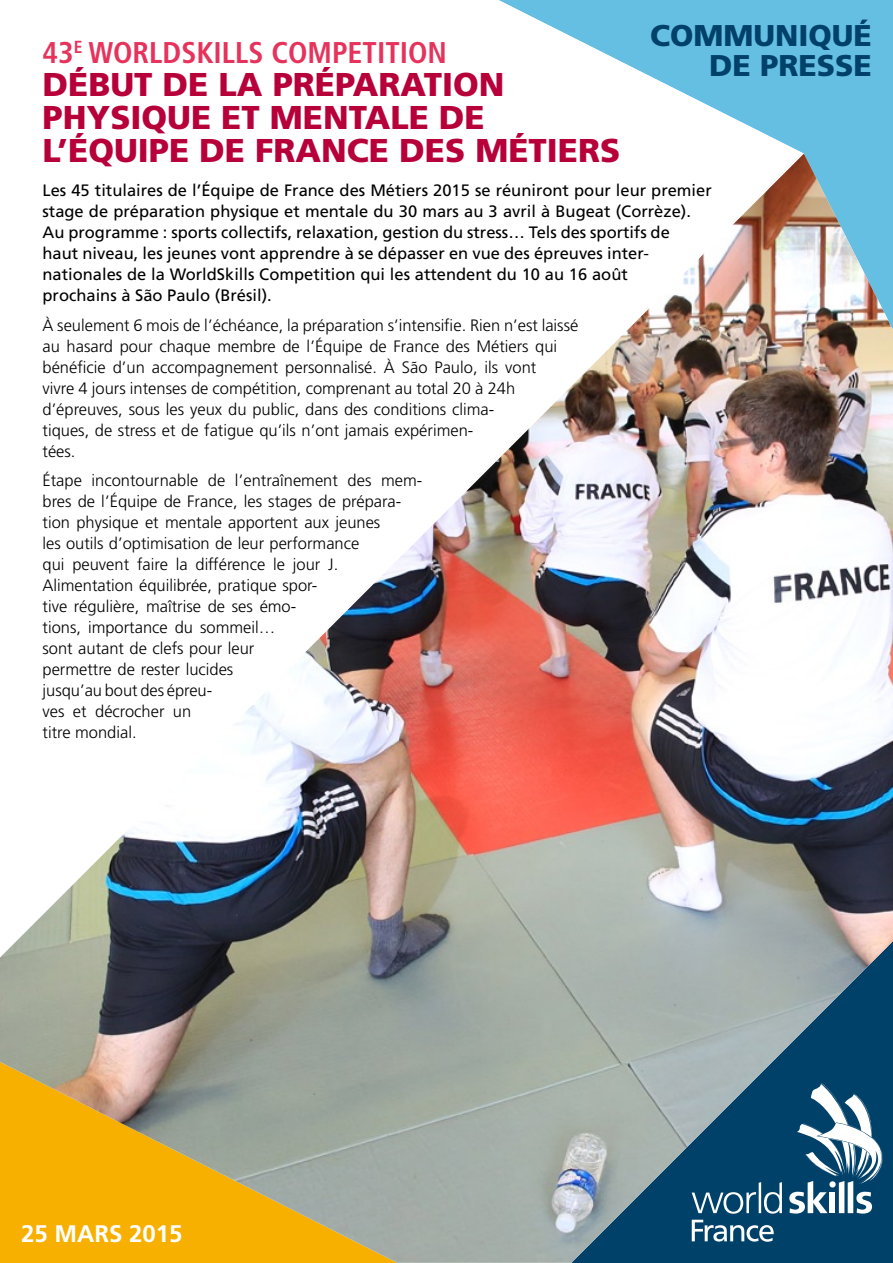
<style>
.page{position:relative;width:893px;height:1263px;background:#fff}
.page>*{position:absolute;margin:0;border:0;box-sizing:border-box;transform-origin:0 0}
.t1{font:900 33px/33px "Frutiger LT Pro";color:#b7003a}
.t2{font:700 condensed 30px "Frutiger";color:#e5335c}
.t3{font:900 30px/30px "Frutiger LT Pro";color:#00416a;text-align:right}
.t4{font:700 24px "Frutiger LT Pro";color:#fff}
.t5{font:300 16.5px/21px "Frutiger LT Pro";color:#000}
.t6{font:16.5px/21px "Frutiger LT Pro";color:#000}
</style>
<div class="page">
<div style="left:804px;top:0;width:89px;height:154px;background:#65bfe2"></div>
<svg style="left:499px;top:0;width:305px;height:154px"></svg>
<img style="left:0;top:154px;width:893px;height:1109px">
<h2 class="t3" style="left:650px;top:21px;width:223px">COMMUNIQUÉ<br>DE PRESSE</h2>
<h2 class="t2" style="left:43px;top:35px;width:406px">43<sup>E</sup> WORLDSKILLS COMPETITION</h2>
<h1 class="t1" style="left:43px;top:68px;width:579px">DÉBUT DE LA PRÉPARATION<br>PHYSIQUE ET MENTALE DE<br>L’ÉQUIPE DE FRANCE DES MÉTIERS</h1>
<p class="t6" style="left:43px;top:180px;width:671px">Les 45 titulaires de l’Équipe de France des Métiers 2015 se réuniront pour leur premier stage de préparation physique et mentale du 30 mars au 3 avril à Bugeat (Corrèze).<br>Au programme : sports collectifs, relaxation, gestion du stress… Tels des sportifs de<br>haut niveau, les jeunes vont apprendre à se dépasser en vue des épreuves inter&shy;nationales de la WorldSkills Competition qui les attendent du 10 au 16 août<br>prochains à São Paulo (Brésil).</p>
<p class="t5" style="left:43px;top:315px;width:537px">À seulement 6 mois de l’échéance, la préparation s’intensifie. Rien n’est laissé au hasard pour chaque membre de l’Équipe de France des Métiers qui bénéficie d’un accompagnement personnalisé. À São Paulo, ils vont<br>vivre 4 jours intenses de compétition, comprenant au total 20 à 24h d’épreuves, sous les yeux du public, dans des conditions clima-<br>tiques, de stress et de fatigue qu’ils n’ont jamais expérimen-<br>tées.</p>
<p class="t5" style="left:43px;top:470px;width:381px">Étape incontournable de l’entraînement des mem&shy;bres de l’Équipe de France, les stages de prépara&shy;tion physique et mentale apportent aux jeunes<br>les outils d’optimisation de leur performance<br>qui peuvent faire la différence le jour J.<br>Alimentation équilibrée, pratique spor-<br>tive régulière, maîtrise de ses émo-<br>tions, importance du sommeil…<br>sont autant de clefs pour leur<br>permettre de rester lucides<br>jusqu’au bout des épreu-<br>ves et décrocher un<br>titre mondial.</p>
<h3 class="t4" style="left:21px;top:1219px;width:163px">25 MARS 2015</h3>
</div>
